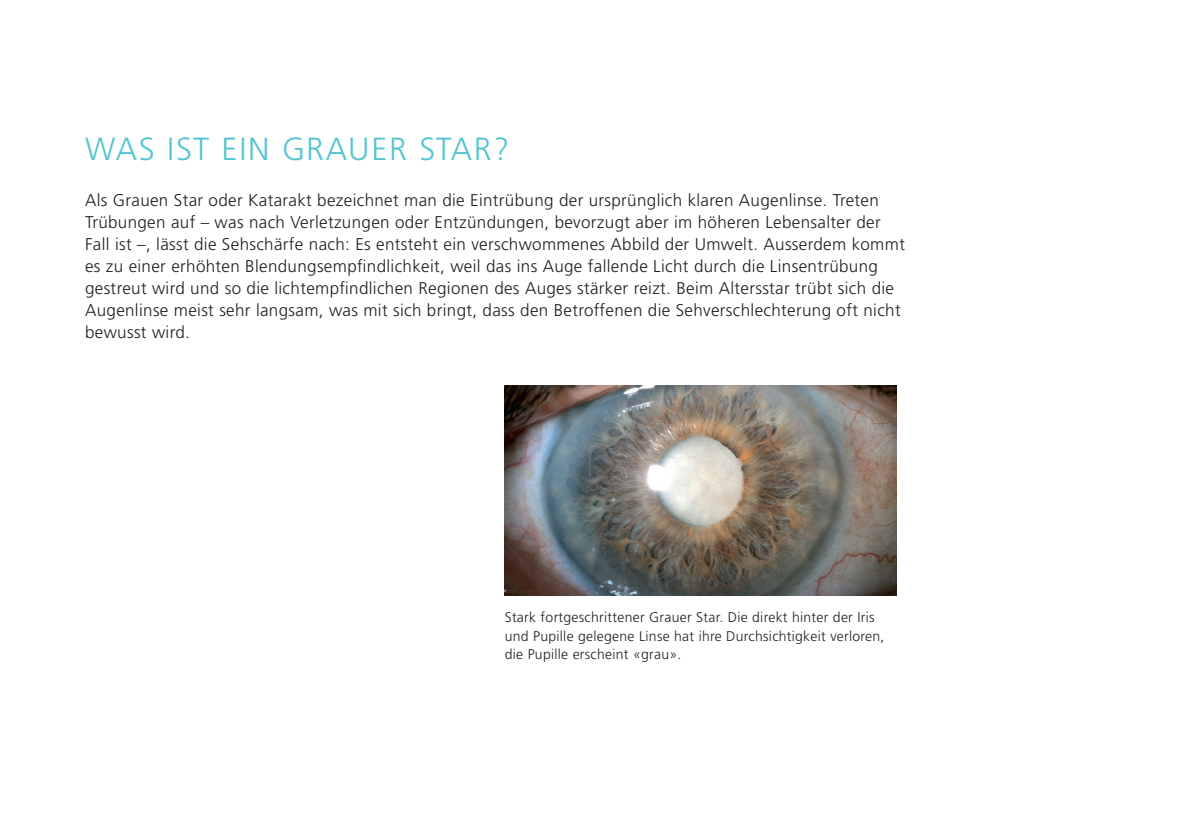
<style>
.page{position:relative;width:1191px;height:840px;background:#fff}
.page>*{position:absolute;margin:0;border:0;box-sizing:border-box;transform-origin:0 0}
.t1{font:300 32px "Frutiger";letter-spacing:.055em;color:#54c5cf}
.t2{font:300 17px/22px "Frutiger";letter-spacing:.02em;color:#231f20}
.t3{font:300 14px/18.4px "Frutiger";letter-spacing:.02em;color:#231f20}
</style>
<div class="page">
<img style="left:505px;top:386px;width:391px;height:209px">
<h1 class="t1" style="left:85px;top:131px;width:426px">WAS IST EIN GRAUER STAR?</h1>
<p class="t2" style="left:85px;top:189px;width:821px">Als Grauen Star oder Katarakt bezeichnet man die Eintrübung der ursprünglich klaren Augenlinse. Treten Trübungen auf – was nach Verletzungen oder Entzündungen, bevorzugt aber im höheren Lebensalter der Fall ist –, lässt die Sehschärfe nach: Es entsteht ein verschwommenes Abbild der Umwelt. Ausserdem kommt es zu einer erhöhten Blendungsempfindlichkeit, weil das ins Auge fallende Licht durch die Linsentrübung gestreut wird und so die lichtempfindlichen Regionen des Auges stärker reizt. Beim Altersstar trübt sich die Augenlinse meist sehr langsam, was mit sich bringt, dass den Betroffenen die Sehverschlechterung oft nicht bewusst wird.</p>
<p class="t3" style="left:505px;top:608px;width:381px">Stark fortgeschrittener Grauer Star. Die direkt hinter der Iris und Pupille gelegene Linse hat ihre Durchsichtigkeit verloren, die Pupille erscheint «grau».</p>
</div>
